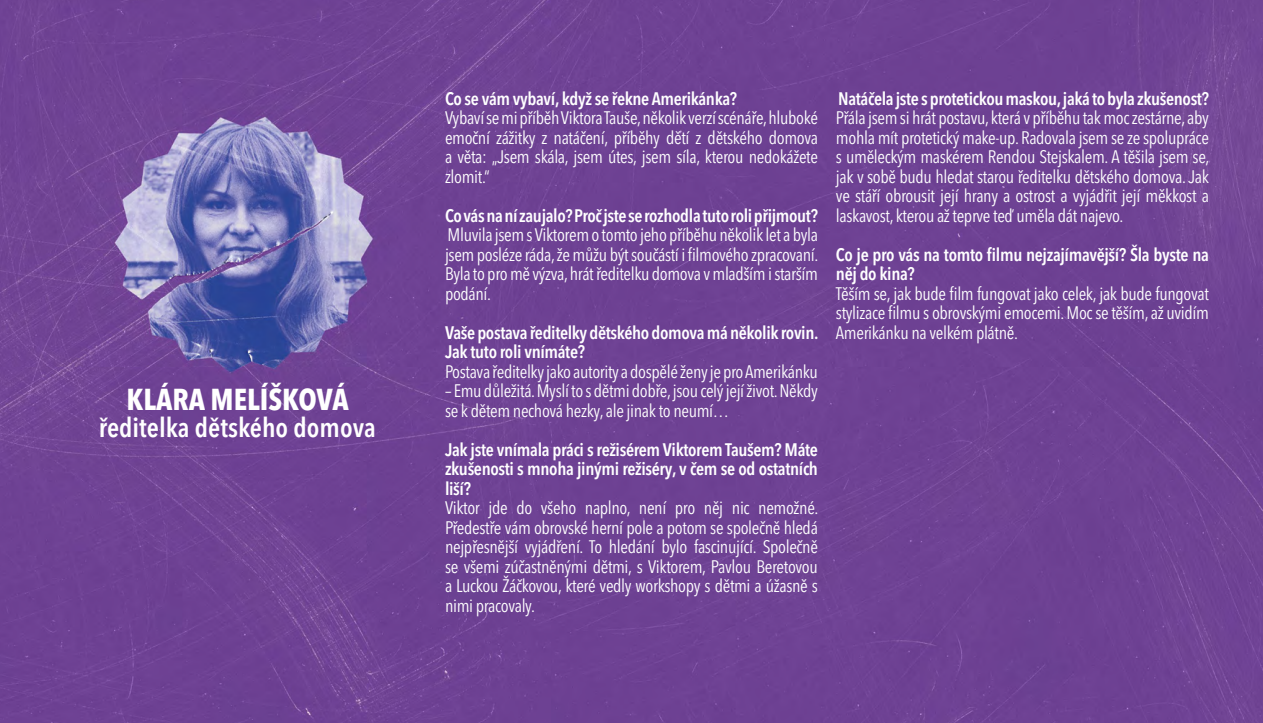
<style>
.page{position:relative;width:1263px;height:723px;background:#fff}
.page>*{position:absolute;margin:0;border:0;box-sizing:border-box;transform-origin:0 0}
.t1{font:700 condensed 30px "Avenir Next LT Pro";color:#fff}
.t2{font:600 condensed 27px "Avenir Next LT Pro";color:#fff}
.t3{font:condensed 18px/19.5px "Avenir Next LT Pro";letter-spacing:-.02em;color:#fff;text-align:justify}
.t4{font:600 condensed 18px/19.5px "Avenir Next LT Pro";letter-spacing:-.02em;color:#fff}
</style>
<div class="page">
<img style="left:0;top:0;width:1263px;height:723px">
<h1 class="t1" style="left:127px;top:381px;width:224px">KLÁRA MELÍŠKOVÁ</h1>
<h2 class="t2" style="left:99px;top:411px;width:278px">ředitelka dětského domova</h2>
<p class="t4" style="left:445px;top:89px;width:294px">Co se vám vybaví, když se řekne Amerikánka?</p>
<p class="t3" style="left:445px;top:108px;width:374px">Vybaví se mi příběh Viktora Tauše, několik verzí scénáře, hluboké emoční zážitky z natáčení, příběhy dětí z dětského domova a věta: „Jsem skála, jsem útes, jsem síla, kterou nedokážete zlomit.“</p>
<p class="t4" style="left:445px;top:206px;width:374px">Co vás na ní zaujalo? Proč jste se rozhodla tuto roli přijmout?</p>
<p class="t3" style="left:445px;top:225px;width:375px">Mluvila jsem s Viktorem o tomto jeho příběhu několik let a byla jsem posléze ráda, že můžu být součástí i filmového zpracovaní.<br>Byla to pro mě výzva, hrát ředitelku domova v mladším i starším podání.</p>
<p class="t4" style="left:445px;top:323px;width:375px">Vaše postava ředitelky dětského domova má několik rovin.<br>Jak tuto roli vnímáte?</p>
<p class="t3" style="left:445px;top:362px;width:374px">Postava ředitelky jako autority a dospělé ženy je pro Amerikánku</p>
<p class="t3" style="left:445px;top:381px;width:374px">– Emu důležitá. Myslí to s dětmi dobře, jsou celý její život. Někdy se k dětem nechová hezky, ale jinak to neumí…</p>
<p class="t4" style="left:445px;top:440px;width:374px;text-align:justify">Jak jste vnímala práci s režisérem Viktorem Taušem? Máte zkušenosti s mnoha jinými režiséry, v čem se od ostatních liší?</p>
<p class="t3" style="left:445px;top:498px;width:375px">Viktor jde do všeho naplno, není pro něj nic nemožné.<br>Předestře vám obrovské herní pole a potom se společně hledá nejpřesnější vyjádření. To hledání bylo fascinující. Společně se všemi zúčastněnými dětmi, s Viktorem, Pavlou Beretovou a Luckou Žáčkovou, které vedly workshopy s dětmi a úžasně s nimi pracovaly.</p>
<p class="t4" style="left:838px;top:88px;width:372px">Natáčela jste s protetickou maskou, jaká to byla zkušenost?</p>
<p class="t3" style="left:836px;top:108px;width:375px">Přála jsem si hrát postavu, která v příběhu tak moc zestárne, aby mohla mít protetický make-up. Radovala jsem se ze spolupráce s uměleckým maskérem Rendou Stejskalem. A těšila jsem se, jak v sobě budu hledat starou ředitelku dětského domova. Jak ve stáří obrousit její hrany a ostrost a vyjádřit její měkkost a laskavost, kterou až teprve teď uměla dát najevo.</p>
<p class="t4" style="left:836px;top:244px;width:374px">Co je pro vás na tomto filmu nejzajímavější? Šla byste na něj do kina?</p>
<p class="t3" style="left:836px;top:283px;width:374px">Těším se, jak bude film fungovat jako celek, jak bude fungovat stylizace filmu s obrovskými emocemi. Moc se těším, až uvidím Amerikánku na velkém plátně.</p>
</div>
